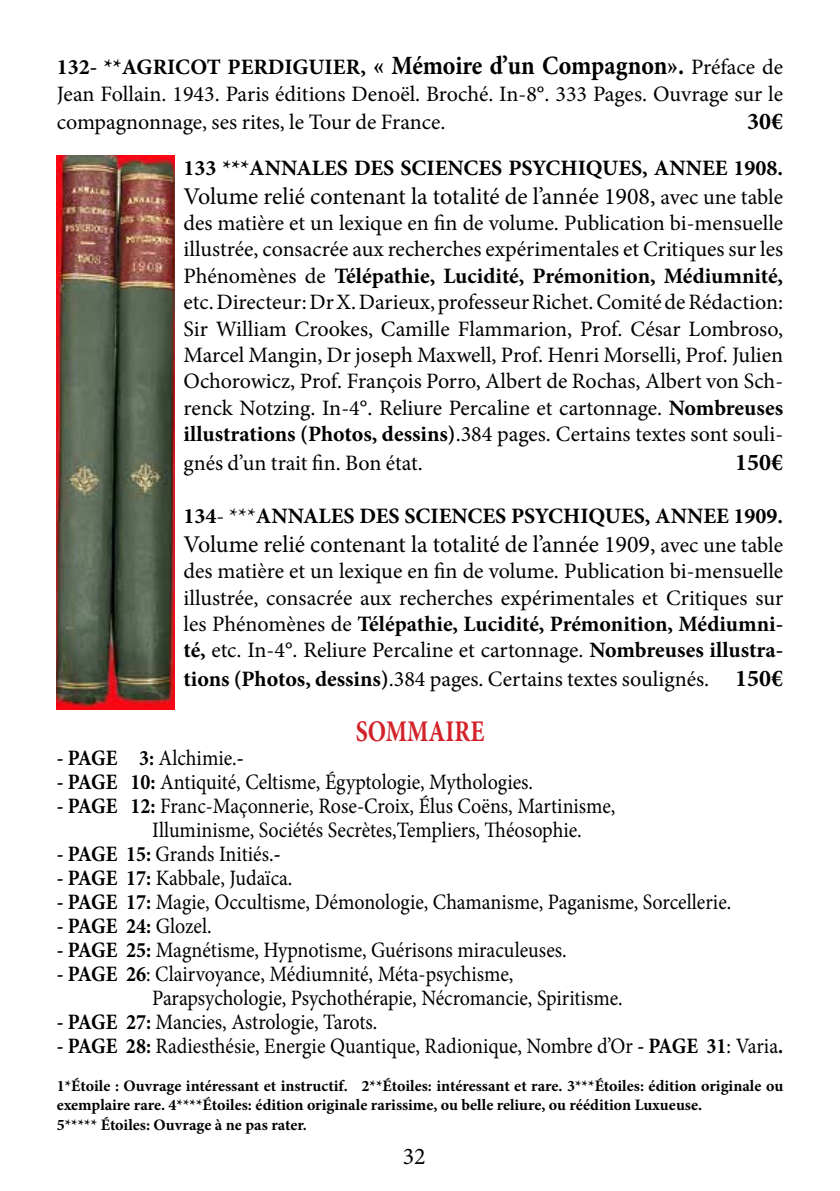
<style>
.page{position:relative;width:840px;height:1191px;background:#fff}
.page>*{position:absolute;margin:0;border:0;box-sizing:border-box;transform-origin:0 0}
.t1{font:700 30px "Minion Pro";color:#d2232a;scale:.8 1}
.t2{font:24px "Minion Pro";letter-spacing:-.005em;color:#000}
.t3{font:700 24px "Minion Pro";color:#000}
.t4{font:22px/26.4px "Minion Pro";color:#000;text-align:justify}
.t5{font:22px/24px "Minion Pro";color:#000;scale:.91 1}
.t6{font:700 22px "Minion Pro";color:#000}
.t7{font:700 22px "Minion Pro";color:#000;scale:.91 1}
.t8{font:700 16px/19.2px "Minion Pro";color:#000}
.s1{font-weight:700}
.s2{font-weight:700;font-size:26.4px}
.s3{font-size:22px}
.s4{font-weight:400}
.s5{font-weight:700;font-size:24px}
</style>
<div class="page">
<img style="left:57px;top:155px;width:117px;height:555px">
<p class="t4" style="left:57px;top:54px;width:727px"><span class="s1">132- **AGRICOT PERDIGUIER,</span> <span class="s2">« Mémoire d’un Compagnon».</span> Préface de<br>Jean Follain. 1943. Paris éditions Denoël. Broché. In-8°. 333 Pages. Ouvrage sur le</p>
<p class="t4" style="left:57px;top:109px;width:390px">compagnonnage, ses rites, le Tour de France.</p>
<p class="t3" style="left:746px;top:105px;width:37px">30€</p>
<p class="t6" style="left:183px;top:152px;width:601px">133 ***ANNALES DES SCIENCES PSYCHIQUES, ANNEE 1908.</p>
<p class="t2" style="left:183px;top:180px;width:601px">Volume relié contenant la totalité de l’année 1908, <span class="s3">avec une table</span></p>
<p class="t4" style="left:183px;top:210px;width:601px">des matière et un lexique en fin de volume. Publication bi-mensuelle illustrée, consacrée aux recherches expérimentales et Critiques sur les Phénomènes de <span class="s1">Télépathie, Lucidité, Prémonition, Médiumnité, </span>etc. Directeur: Dr X. Darieux, professeur Richet. Comité de Rédaction:<br>Sir William Crookes, Camille Flammarion, Prof. César Lombroso, Marcel Mangin, Dr joseph Maxwell, Prof. Henri Morselli, Prof. Julien Ochorowicz, Prof. François Porro, Albert de Rochas, Albert von Sch&shy;renck Notzing. In-4°. Reliure Percaline et cartonnage. <span class="s1">Nombreuses illustrations (Photos, dessins)</span>.384 pages. Certains textes sont souli-</p>
<p class="t4" style="left:183px;top:450px;width:241px">gnés d’un trait fin. Bon état.</p>
<p class="t3" style="left:734px;top:445px;width:49px">150€</p>
<p class="t6" style="left:183px;top:500px;width:601px">134<span class="s4">- ***</span>ANNALES DES SCIENCES PSYCHIQUES, ANNEE 1909.</p>
<p class="t2" style="left:183px;top:528px;width:601px">Volume relié contenant la totalité de l’année 1909, <span class="s3">avec une table</span></p>
<p class="t4" style="left:183px;top:558px;width:601px">des matière et un lexique en fin de volume. Publication bi-mensuelle illustrée, consacrée aux recherches expérimentales et Critiques sur les Phénomènes de <span class="s1">Télépathie, Lucidité, Prémonition, Médiumni&shy;té,</span> etc. In-4°. Reliure Percaline et cartonnage. <span class="s1">Nombreuses illustra-</span></p>
<p class="t4" style="left:183px;top:666px;width:601px"><span class="s1">tions (Photos, dessins)</span>.384 pages. Certains textes soulignés. <span class="s5">150€</span></p>
<h1 class="t1" style="left:355px;top:710px;width:162px">SOMMAIRE</h1>
<p class="t5" style="left:57px;top:745px;width:207px"><span class="s1">- PAGE 3:</span> Alchimie.<span class="s1">-</span></p>
<p class="t5" style="left:57px;top:769px;width:524px"><span class="s1">- PAGE 10:</span> Antiquité, Celtisme, égyptologie, Mythologies.</p>
<p class="t5" style="left:152px;top:793px;width:510px;text-indent:-95px"><span class="s1">- PAGE 12:</span> Franc-Maçonnerie, Rose-Croix, élus Coëns, Martinisme,<br>Illuminisme, Sociétés Secrètes,Templiers, Théosophie.</p>
<p class="t5" style="left:57px;top:841px;width:247px"><span class="s1">- PAGE 15:</span> Grands Initiés.<span class="s1">-</span></p>
<p class="t5" style="left:57px;top:865px;width:260px"><span class="s1">- PAGE 17:</span> Kabbale, Judaïca.</p>
<p class="t5" style="left:57px;top:889px;width:742px"><span class="s1">- PAGE 17:</span> Magie, Occultisme, Démonologie, Chamanisme, Paganisme, Sorcellerie.</p>
<p class="t7" style="left:57px;top:910px;width:171px">- PAGE 24: <span class="s4">Glozel.</span></p>
<p class="t5" style="left:57px;top:937px;width:561px"><span class="s1">- PAGE 25:</span> Magnétisme, Hypnotisme, Guérisons miraculeuses.</p>
<p class="t5" style="left:152px;top:961px;width:518px;text-indent:-95px"><span class="s1">- PAGE 26</span>: Clairvoyance, Médiumnité, Méta-psychisme,<br>Parapsychologie, Psychothérapie, Nécromancie, Spiritisme.</p>
<p class="t5" style="left:57px;top:1009px;width:354px"><span class="s1">- PAGE 27:</span> Mancies, Astrologie, Tarots.</p>
<p class="t5" style="left:57px;top:1033px;width:799px"><span class="s1">- PAGE 28:</span> Radiesthésie, Energie Quantique, Radionique, Nombre d’Or <span class="s1">- PAGE 31</span>: Varia<span class="s1">.</span></p>
<p class="t8" style="left:57px;top:1076px;width:727px">1*étoile : Ouvrage intéressant et instructif. 2**étoiles: intéressant et rare. 3***étoiles: édition originale ou exemplaire rare. 4****étoiles: édition originale rarissime, ou belle reliure, ou réédition Luxueuse.<br>5***** étoiles: Ouvrage à ne pas rater.</p>
<p class="t2" style="left:402px;top:1140px;width:25px">32</p>
</div>
